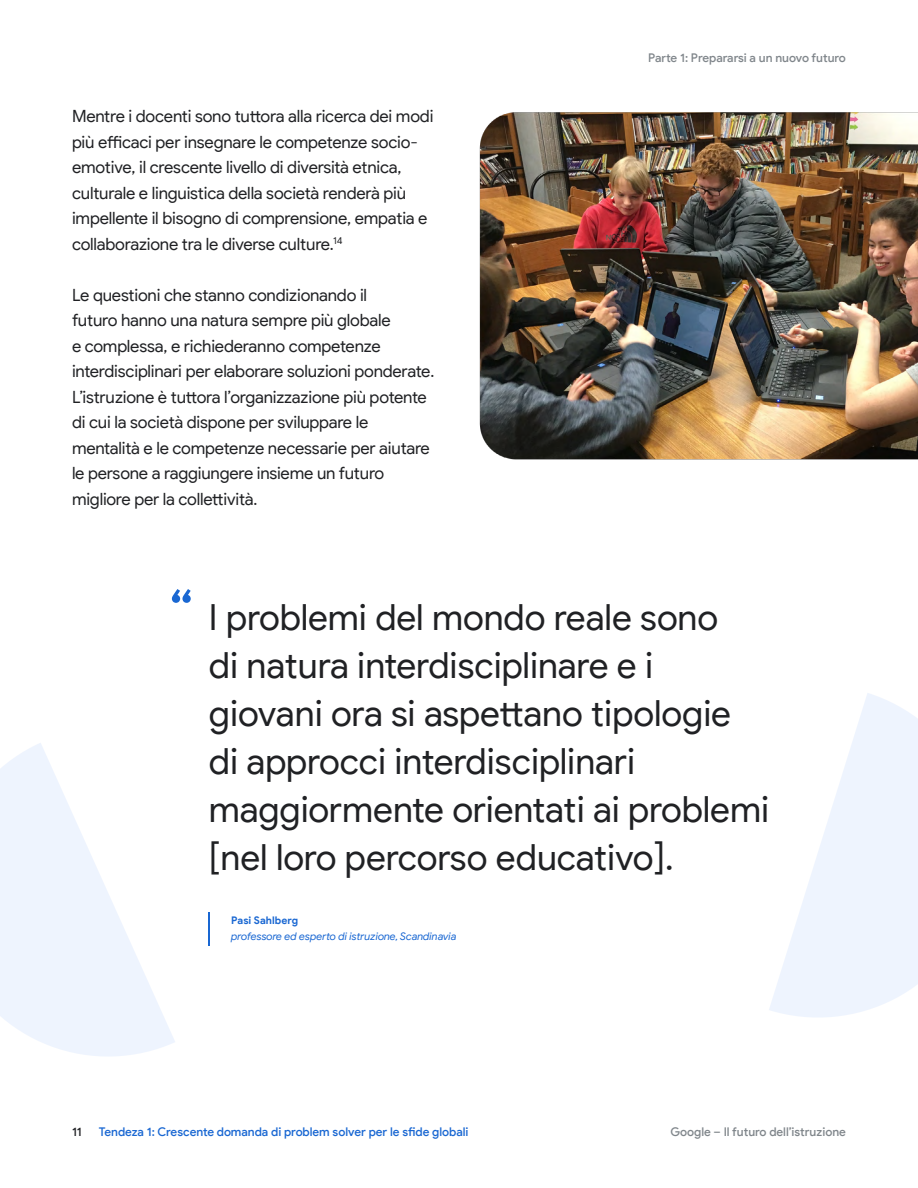
<style>
.page{position:relative;width:918px;height:1188px;background:#fff}
.page>*{position:absolute;margin:0;border:0;box-sizing:border-box;transform-origin:0 0}
.t1{font:500 54px "Google Sans Display";color:#1967d2}
.t2{font:36px/48px "Google Sans Display";letter-spacing:-.005em;color:#202124}
.t3{font:16.8px/25.5px "Google Sans Display";letter-spacing:-.01em;color:#202124}
.t4{font:500 12px "Google Sans Display";color:#80868b}
.t5{font:500 12px "Google Sans Display";letter-spacing:-.005em;color:#1967d2}
.t6{font:500 12px "Google Sans Display";color:#202124}
.t7{font:italic 10.5px "Google Sans";color:#1967d2}
.t8{font:700 10.5px "Google Sans Display";letter-spacing:.01em;color:#1967d2}
</style>
<div class="page">
<img style="left:479px;top:112px;width:439px;height:348px">
<svg style="left:0;top:743px;width:175px;height:313px;fill:#eef4fe"></svg>
<svg style="left:769px;top:693px;width:149px;height:324px;fill:#eef4fe"></svg>
<hr style="left:208px;top:912px;width:2px;height:34px;background:#1967d2">
<p class="t3" style="left:72px;top:104px;width:363px">Mentre i docenti sono tuttora alla ricerca dei modi più efficaci per insegnare le competenze socio&shy;emotive, il crescente livello di diversità etnica, culturale e linguistica della società renderà più impellente il bisogno di comprensione, empatia e collaborazione tra le diverse culture.<sup>14</sup></p>
<p class="t3" style="left:72px;top:282px;width:364px">Le questioni che stanno condizionando il<br>futuro hanno una natura sempre più globale<br>e complessa, e richiederanno competenze interdisciplinari per elaborare soluzioni ponderate.<br>L’istruzione è tuttora l’organizzazione più potente di cui la società dispone per sviluppare le mentalità e le competenze necessarie per aiutare le persone a raggiungere insieme un futuro migliore per la collettività.</p>
<p class="t4" style="left:648px;top:50px;width:199px">Parte 1: Prepararsi a un nuovo futuro</p>
<h1 class="t1" style="left:169px;top:577px;width:26px">“</h1>
<h2 class="t2" style="left:209px;top:594px;width:562px">I problemi del mondo reale sono<br>di natura interdisciplinare e i giovani ora si aspettano tipologie di approcci interdisciplinari maggiormente orientati ai problemi [nel loro percorso educativo].</h2>
<p class="t8" style="left:231px;top:914px;width:69px">Pasi Sahlberg</p>
<p class="t7" style="left:231px;top:930px;width:227px">professore ed esperto di istruzione, Scandinavia</p>
<p class="t6" style="left:72px;top:1124px;width:11px">11</p>
<p class="t5" style="left:99px;top:1124px;width:371px">Tendeza 1: Crescente domanda di problem solver per le sfide globali</p>
<p class="t4" style="left:670px;top:1124px;width:177px">Google – Il futuro dell’istruzione</p>
</div>
